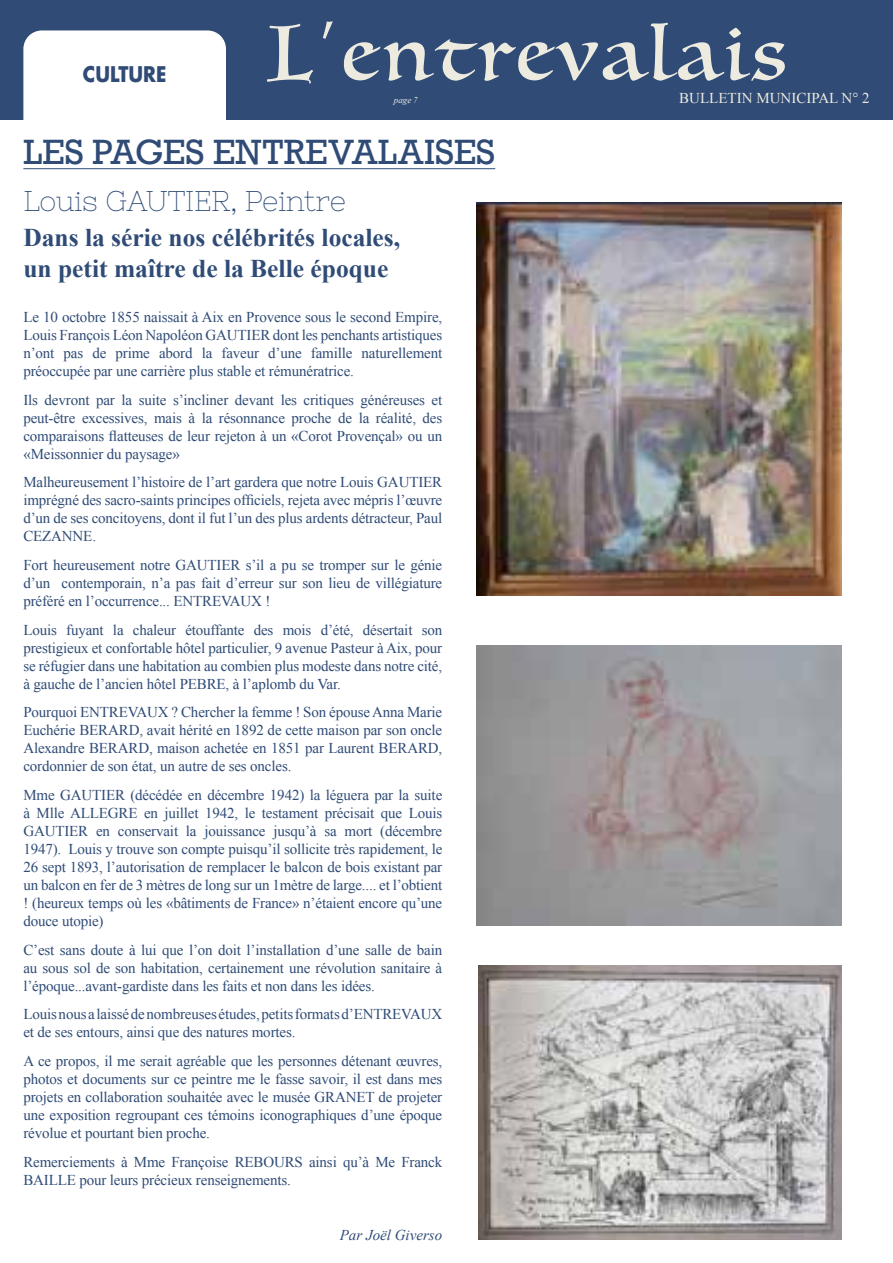
<style>
.page{position:relative;width:893px;height:1263px;background:#fff}
.page>*{position:absolute;margin:0;border:0;box-sizing:border-box;transform-origin:0 0}
.t1{font:75px "Luminari";letter-spacing:.09em;color:#edebe0}
.t2{font:33px "Rockwell";color:#2f4b76}
.t3{font:28.5px "Nixie One";letter-spacing:-.01em;color:#2f4b76}
.t4{font:700 25.5px/30.6px "Times New Roman";color:#2f4b76}
.t5{font:700 21px "Futura LT";color:#2f4b76;scale:.9 1}
.t6{font:15px/18px "Times New Roman";letter-spacing:-.01em;color:#2f4b76;text-align:justify}
.t7{font:15px "Times New Roman";color:#edebe0}
.t8{font:italic 15px "Times New Roman";color:#2f4b76}
.t9{font:italic 9px "Times New Roman";color:#edebe0}
</style>
<div class="page">
<div style="left:0;top:0;width:893px;height:120px;background:#2f4b76"></div>
<img style="left:478px;top:965px;width:364px;height:274px">
<img style="left:476px;top:202px;width:366px;height:393px">
<img style="left:476px;top:645px;width:366px;height:281px">
<div style="left:23px;top:30px;width:203px;height:116px;background:#fff;border-radius:18px"></div>
<hr style="left:23px;top:168px;width:472px;height:1px;background:#2f4b76">
<h3 class="t5" style="left:83px;top:60px;width:94px">CULTURE</h3>
<h1 class="t1" style="left:268px;top:-10px;width:521px">L’entrevalais</h1>
<p class="t9" style="left:394px;top:93px;width:25px">page 7</p>
<p class="t7" style="left:679px;top:88px;width:192px">BULLETIN MUNICIPAL N° 2</p>
<h2 class="t2" style="left:23px;top:132px;width:473px">LES PAGES ENTREVALAISES</h2>
<h3 class="t3" style="left:23px;top:185px;width:324px">Louis GAUTIER, Peintre</h3>
<h3 class="t4" style="left:23px;top:222px;width:378px">Dans la série nos célébrités locales, un petit maître de la Belle époque</h3>
<p class="t6" style="left:23px;top:308px;width:420px">Le 10 octobre 1855 naissait à Aix en Provence sous le second Empire, Louis François Léon Napoléon GAUTIER dont les penchants artistiques n’ont pas de prime abord la faveur d’une famille naturellement préoccupée par une carrière plus stable et rémunératrice.</p>
<p class="t6" style="left:23px;top:390px;width:420px">Ils devront par la suite s’incliner devant les critiques généreuses et peut-être excessives, mais à la résonnance proche de la réalité, des comparaisons flatteuses de leur rejeton à un «Corot Provençal» ou un «Meissonnier du paysage»</p>
<p class="t6" style="left:23px;top:473px;width:420px">Malheureusement l’histoire de l’art gardera que notre Louis GAUTIER imprégné des sacro-saints principes officiels, rejeta avec mépris l’œuvre d’un de ses concitoyens, dont il fut l’un des plus ardents détracteur, Paul CEZANNE.</p>
<p class="t6" style="left:23px;top:556px;width:420px">Fort heureusement notre GAUTIER s’il a pu se tromper sur le génie d’un contemporain, n’a pas fait d’erreur sur son lieu de villégiature préféré en l’occurrence... ENTREVAUX !</p>
<p class="t6" style="left:23px;top:620px;width:420px">Louis fuyant la chaleur étouffante des mois d’été, désertait son prestigieux et confortable hôtel particulier, 9 avenue Pasteur à Aix, pour se réfugier dans une habitation au combien plus modeste dans notre cité, à gauche de l’ancien hôtel PEBRE, à l’aplomb du Var.</p>
<p class="t6" style="left:23px;top:703px;width:420px">Pourquoi ENTREVAUX ? Chercher la femme ! Son épouse Anna Marie Euchérie BERARD, avait hérité en 1892 de cette maison par son oncle Alexandre BERARD, maison achetée en 1851 par Laurent BERARD, cordonnier de son état, un autre de ses oncles.</p>
<p class="t6" style="left:23px;top:786px;width:420px">Mme GAUTIER (décédée en décembre 1942) la léguera par la suite à Mlle ALLEGRE en juillet 1942, le testament précisait que Louis GAUTIER en conservait la jouissance jusqu’à sa mort (décembre 1947). Louis y trouve son compte puisqu’il sollicite très rapidement, le 26 sept 1893, l’autorisation de remplacer le balcon de bois existant par un balcon en fer de 3 mètres de long sur un 1mètre de large.... et l’obtient ! (heureux temps où les «bâtiments de France» n’étaient encore qu’une douce utopie)</p>
<p class="t6" style="left:23px;top:940px;width:420px">C’est sans doute à lui que l’on doit l’installation d’une salle de bain au sous sol de son habitation, certainement une révolution sanitaire à l’époque...avant-gardiste dans les faits et non dans les idées.</p>
<p class="t6" style="left:23px;top:1005px;width:420px">Louis nous a laissé de nombreuses études, petits formats d’ENTREVAUX et de ses entours, ainsi que des natures mortes.</p>
<p class="t6" style="left:23px;top:1051px;width:420px">A ce propos, il me serait agréable que les personnes détenant œuvres, photos et documents sur ce peintre me le fasse savoir, il est dans mes projets en collaboration souhaitée avec le musée GRANET de projeter une exposition regroupant ces témoins iconographiques d’une époque révolue et pourtant bien proche.</p>
<p class="t6" style="left:23px;top:1152px;width:420px">Remerciements à Mme Françoise REBOURS ainsi qu’à Me Franck<br>BAILLE pour leurs précieux renseignements.</p>
<p class="t8" style="left:340px;top:1224px;width:104px">Par Joël Giverso</p>
</div>
